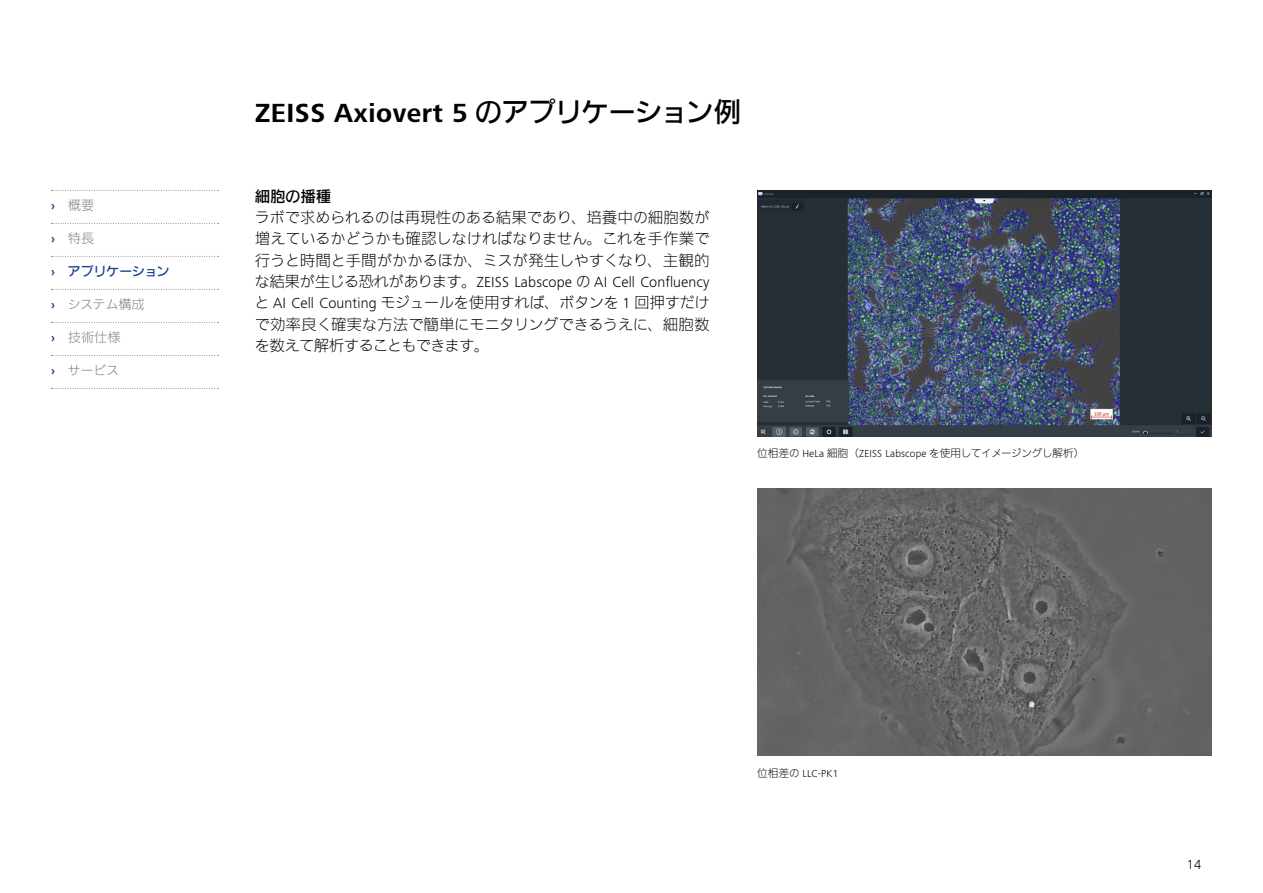
<style>
.page{position:relative;width:1263px;height:893px;background:#fff}
.page>*{position:absolute;margin:0;border:0;box-sizing:border-box;transform-origin:0 0}
.t1{font:700 27px "ZEISS Frutiger Next W1 G";letter-spacing:.02em;color:#000}
.t2{font:300 15px/21.3px "Iwa N Go Pro";letter-spacing:.005em;color:#000;text-align:justify}
.t3{font:300 15px "ZEISS Frutiger Next W1 G";letter-spacing:.01em;color:#000}
.t4{font:500 15px "Iwa N Go Pro";letter-spacing:.015em;color:#000}
.t5{font:300 13.5px "ZEISS Frutiger Next W1 G";color:#000}
.t6{font:300 12.75px "Iwa N Go Pro";letter-spacing:.02em;color:#7c7b7b}
.t7{font:500 12.75px "Iwa N Go Pro";letter-spacing:.005em;color:#164194}
.t8{font:300 10.5px "Iwa N Go Pro";letter-spacing:-.015em;color:#000}
.t9{font:300 10.5px "ZEISS Frutiger Next W1 G";letter-spacing:.02em;color:#000}
.s1{font-family:"ZEISS Frutiger Next W1 G";font-weight:700;color:#164194}
.s2{font-family:"ZEISS Frutiger Next W1 G";font-weight:700}
.s3{font-family:"Iwa N Go Pro";font-weight:500}
.s4{font-family:"Iwa N Go Pro"}
.s5{font-family:"ZEISS Frutiger Next W1 G"}
</style>
<div class="page">
<img style="left:757px;top:190px;width:454px;height:246px">
<img style="left:757px;top:488px;width:454px;height:268px">
<svg style="left:51px;top:190px;width:168px;height:1px"></svg>
<svg style="left:51px;top:223px;width:168px;height:1px"></svg>
<svg style="left:51px;top:256px;width:168px;height:1px"></svg>
<svg style="left:51px;top:289px;width:168px;height:1px"></svg>
<svg style="left:51px;top:322px;width:168px;height:1px"></svg>
<svg style="left:51px;top:355px;width:168px;height:1px"></svg>
<svg style="left:51px;top:388px;width:168px;height:1px"></svg>
<p class="t6" style="left:51px;top:196px;width:45px"><span class="s1">›</span> 概要</p>
<p class="t6" style="left:51px;top:229px;width:45px"><span class="s1">›</span> 特長</p>
<p class="t7" style="left:51px;top:262px;width:120px"><span class="s2">›</span> アプリケーション</p>
<p class="t6" style="left:51px;top:295px;width:95px"><span class="s1">›</span> システム構成</p>
<p class="t6" style="left:51px;top:328px;width:71px"><span class="s1">›</span> 技術仕様</p>
<p class="t6" style="left:51px;top:361px;width:70px"><span class="s1">›</span> サービス</p>
<h1 class="t1" style="left:255px;top:93px;width:487px">ZEISS Axiovert 5 <span class="s3">のアプリケーション例</span></h1>
<p class="t4" style="left:255px;top:185px;width:77px">細胞の播種</p>
<p class="t2" style="left:255px;top:206px;width:456px">ラボで求められるのは再現性のある結果であり、培養中の細胞数が増えているかどうかも確認しなければなりません。これを手作業で行うと時間と手間がかかるほか、ミスが発生しやすくなり、主観的</p>
<p class="t3" style="left:255px;top:272px;width:456px"><span class="s4">な結果が生じる恐れがあります。</span>ZEISS Labscope <span class="s4">の</span> AI Cell Confluency</p>
<p class="t2" style="left:255px;top:291px;width:456px">と <span class="s5">AI Cell Counting</span> モジュールを使用すれば、ボタンを <span class="s5">1</span> 回押すだけで効率良く確実な方法で簡単にモニタリングできるうえに、細胞数を数えて解析することもできます。</p>
<p class="t8" style="left:757px;top:446px;width:329px">位相差の <span class="s5">HeLa</span> 細胞（<span class="s5">ZEISS Labscope</span> を使用してイメージングし解析）</p>
<p class="t9" style="left:757px;top:766px;width:83px"><span class="s4">位相差の</span> LLC-PK1</p>
<p class="t5" style="left:1187px;top:855px;width:16px">14</p>
</div>
